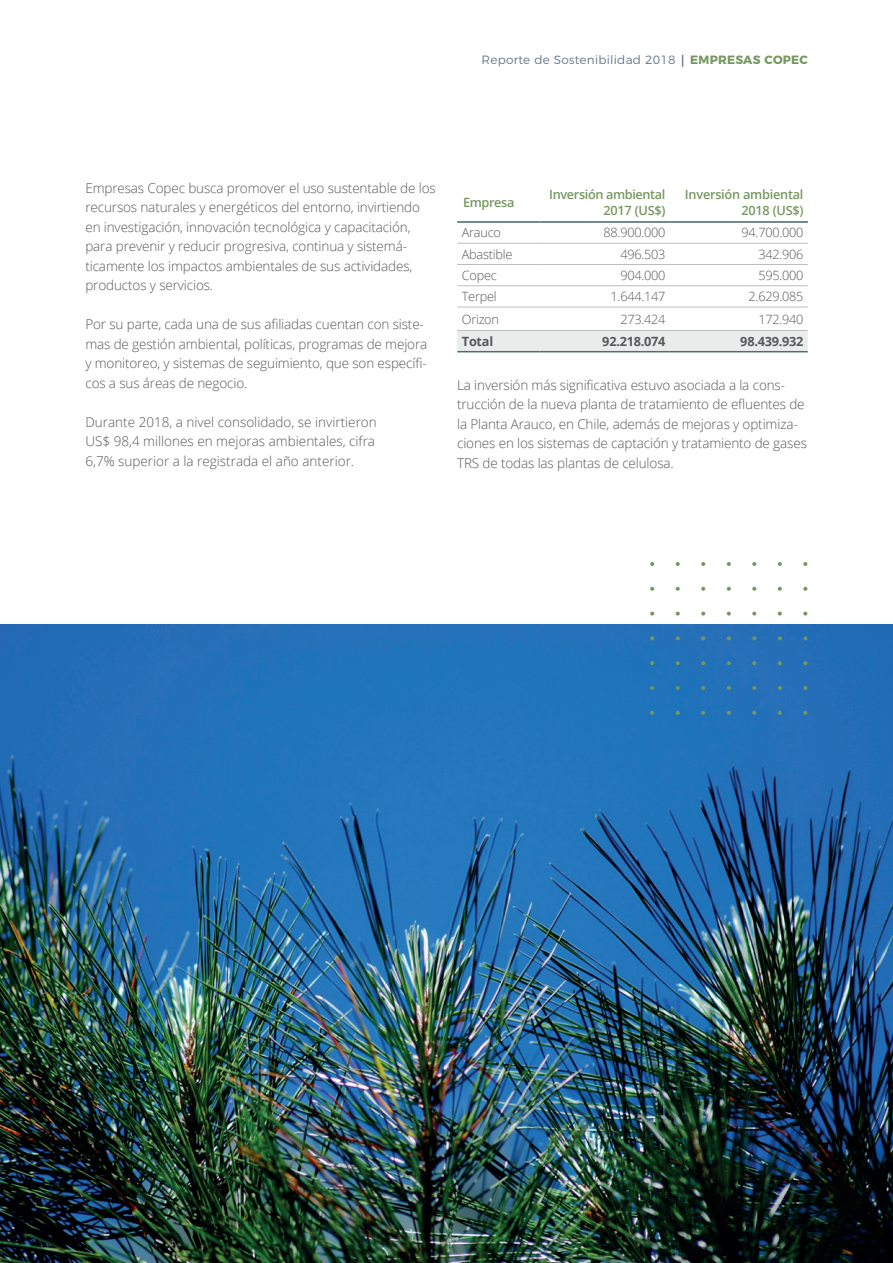
<style>
.page{position:relative;width:893px;height:1263px;background:#fff}
.page>*{position:absolute;margin:0;border:0;box-sizing:border-box;transform-origin:0 0}
.t1{font:300 13.5px/19.5px "Open Sans";letter-spacing:-.01em;color:#57585a}
.t2{font:300 12.75px "Open Sans";letter-spacing:-.02em;color:#57585a}
.t3{font:600 12.75px/16.5px "Open Sans";letter-spacing:-.02em;color:#769860;text-align:right}
.t4{font:700 12.75px "Open Sans";letter-spacing:-.02em;color:#57585a}
.t5{font:300 12px "Montserrat";letter-spacing:.02em;color:#637788}
.s1{font-family:"Open Sans";font-weight:700}
.s2{font-weight:700;color:#769860}
</style>
<div class="page">
<img style="left:0;top:625px;width:893px;height:638px">
<svg style="left:650px;top:562px;width:4px;height:4px"></svg>
<svg style="left:676px;top:562px;width:4px;height:4px"></svg>
<svg style="left:701px;top:562px;width:4px;height:4px"></svg>
<svg style="left:727px;top:562px;width:4px;height:4px"></svg>
<svg style="left:752px;top:562px;width:4px;height:4px"></svg>
<svg style="left:778px;top:562px;width:4px;height:4px"></svg>
<svg style="left:803px;top:562px;width:4px;height:4px"></svg>
<svg style="left:650px;top:587px;width:4px;height:4px"></svg>
<svg style="left:676px;top:587px;width:4px;height:4px"></svg>
<svg style="left:701px;top:587px;width:4px;height:4px"></svg>
<svg style="left:727px;top:587px;width:4px;height:4px"></svg>
<svg style="left:752px;top:587px;width:4px;height:4px"></svg>
<svg style="left:778px;top:587px;width:4px;height:4px"></svg>
<svg style="left:803px;top:587px;width:4px;height:4px"></svg>
<svg style="left:650px;top:612px;width:4px;height:3px"></svg>
<svg style="left:676px;top:612px;width:4px;height:3px"></svg>
<svg style="left:701px;top:612px;width:4px;height:3px"></svg>
<svg style="left:727px;top:612px;width:4px;height:3px"></svg>
<svg style="left:752px;top:612px;width:4px;height:3px"></svg>
<svg style="left:778px;top:612px;width:4px;height:3px"></svg>
<svg style="left:803px;top:612px;width:4px;height:3px"></svg>
<svg style="left:650px;top:636px;width:4px;height:4px"></svg>
<svg style="left:676px;top:636px;width:4px;height:4px"></svg>
<svg style="left:701px;top:636px;width:4px;height:4px"></svg>
<svg style="left:727px;top:636px;width:4px;height:4px"></svg>
<svg style="left:752px;top:636px;width:4px;height:4px"></svg>
<svg style="left:778px;top:636px;width:4px;height:4px"></svg>
<svg style="left:803px;top:636px;width:4px;height:4px"></svg>
<svg style="left:650px;top:661px;width:4px;height:4px"></svg>
<svg style="left:676px;top:661px;width:4px;height:4px"></svg>
<svg style="left:701px;top:661px;width:4px;height:4px"></svg>
<svg style="left:727px;top:661px;width:4px;height:4px"></svg>
<svg style="left:752px;top:661px;width:4px;height:4px"></svg>
<svg style="left:778px;top:661px;width:4px;height:4px"></svg>
<svg style="left:803px;top:661px;width:4px;height:4px"></svg>
<svg style="left:650px;top:686px;width:4px;height:4px"></svg>
<svg style="left:676px;top:686px;width:4px;height:4px"></svg>
<svg style="left:701px;top:686px;width:4px;height:4px"></svg>
<svg style="left:727px;top:686px;width:4px;height:4px"></svg>
<svg style="left:752px;top:686px;width:4px;height:4px"></svg>
<svg style="left:778px;top:686px;width:4px;height:4px"></svg>
<svg style="left:803px;top:686px;width:4px;height:4px"></svg>
<svg style="left:650px;top:711px;width:4px;height:4px"></svg>
<svg style="left:676px;top:711px;width:4px;height:4px"></svg>
<svg style="left:701px;top:711px;width:4px;height:4px"></svg>
<svg style="left:727px;top:711px;width:4px;height:4px"></svg>
<svg style="left:752px;top:711px;width:4px;height:4px"></svg>
<svg style="left:778px;top:711px;width:4px;height:4px"></svg>
<svg style="left:803px;top:711px;width:4px;height:4px"></svg>
<svg style="left:457px;top:242px;width:351px;height:109px"></svg>
<hr style="left:457px;top:243px;width:82px;height:1px;background:#bcbdc0">
<hr style="left:539px;top:243px;width:131px;height:1px;background:#bcbdc0">
<hr style="left:670px;top:243px;width:138px;height:1px;background:#bcbdc0">
<hr style="left:457px;top:264px;width:82px;height:1px;background:#bcbdc0">
<hr style="left:539px;top:264px;width:131px;height:1px;background:#bcbdc0">
<hr style="left:670px;top:264px;width:138px;height:1px;background:#bcbdc0">
<hr style="left:457px;top:285px;width:82px;height:1px;background:#bcbdc0">
<hr style="left:539px;top:285px;width:131px;height:1px;background:#bcbdc0">
<hr style="left:670px;top:285px;width:138px;height:1px;background:#bcbdc0">
<hr style="left:457px;top:307px;width:82px;height:1px;background:#bcbdc0">
<hr style="left:539px;top:307px;width:131px;height:1px;background:#bcbdc0">
<hr style="left:670px;top:307px;width:138px;height:1px;background:#bcbdc0">
<hr style="left:457px;top:330px;width:82px;height:1px;background:#bcbdc0">
<hr style="left:539px;top:330px;width:131px;height:1px;background:#bcbdc0">
<hr style="left:670px;top:330px;width:138px;height:1px;background:#bcbdc0">
<hr style="left:457px;top:221px;width:82px;height:2px;background:#4f6d70">
<hr style="left:539px;top:221px;width:131px;height:2px;background:#4f6d70">
<hr style="left:670px;top:221px;width:138px;height:2px;background:#4f6d70">
<hr style="left:457px;top:351px;width:82px;height:1px;background:#4f6d70">
<hr style="left:539px;top:351px;width:131px;height:1px;background:#4f6d70">
<hr style="left:670px;top:351px;width:138px;height:1px;background:#4f6d70">
<p class="t5" style="left:481px;top:50px;width:328px">Reporte de Sostenibilidad 2018 <span class="s1">|</span> <span class="s2">EMPRESAS COPEC</span></p>
<p class="t1" style="left:85px;top:178px;width:352px">Empresas Copec busca promover el uso sustentable de los recursos naturales y energéticos del entorno, invirtiendo en investigación, innovación tecnológica y capacitación, para prevenir y reducir progresiva, continua y sistemá&shy;ticamente los impactos ambientales de sus actividades, productos y servicios.</p>
<p class="t1" style="left:85px;top:314px;width:343px">Por su parte, cada una de sus afiliadas cuentan con siste&shy;mas de gestión ambiental, políticas, programas de mejora y monitoreo, y sistemas de seguimiento, que son específi&shy;cos a sus áreas de negocio.</p>
<p class="t1" style="left:85px;top:412px;width:293px">Durante 2018, a nivel consolidado, se invirtieron<br>US$ 98,4 millones en mejoras ambientales, cifra<br>6,7% superior a la registrada el año anterior.</p>
<p class="t3" style="left:463px;top:194px;width:53px">Empresa</p>
<p class="t3" style="left:549px;top:186px;width:118px">Inversión ambiental<br>2017 (US$)</p>
<p class="t3" style="left:685px;top:186px;width:120px">Inversión ambiental<br>2018 (US$)</p>
<p class="t2" style="left:462px;top:224px;width:41px">Arauco</p>
<p class="t2" style="left:603px;top:224px;width:64px">88.900.000</p>
<p class="t2" style="left:741px;top:224px;width:64px">94.700.000</p>
<p class="t2" style="left:462px;top:245px;width:52px">Abastible</p>
<p class="t2" style="left:620px;top:245px;width:47px">496.503</p>
<p class="t2" style="left:758px;top:245px;width:47px">342.906</p>
<p class="t2" style="left:462px;top:267px;width:37px">Copec</p>
<p class="t2" style="left:620px;top:267px;width:47px">904.000</p>
<p class="t2" style="left:758px;top:267px;width:47px">595.000</p>
<p class="t2" style="left:462px;top:288px;width:36px">Terpel</p>
<p class="t2" style="left:610px;top:288px;width:56px">1.644.147</p>
<p class="t2" style="left:748px;top:288px;width:56px">2.629.085</p>
<p class="t2" style="left:462px;top:310px;width:39px">Orizon</p>
<p class="t2" style="left:620px;top:310px;width:47px">273.424</p>
<p class="t2" style="left:758px;top:310px;width:47px">172.940</p>
<p class="t4" style="left:462px;top:332px;width:33px">Total</p>
<p class="t4" style="left:602px;top:332px;width:65px">92.218.074</p>
<p class="t4" style="left:740px;top:332px;width:65px">98.439.932</p>
<p class="t1" style="left:457px;top:375px;width:351px">La inversión más significativa estuvo asociada a la cons&shy;trucción de la nueva planta de tratamiento de efluentes de la Planta Arauco, en Chile, además de mejoras y optimiza&shy;ciones en los sistemas de captación y tratamiento de gases TRS de todas las plantas de celulosa.</p>
</div>
